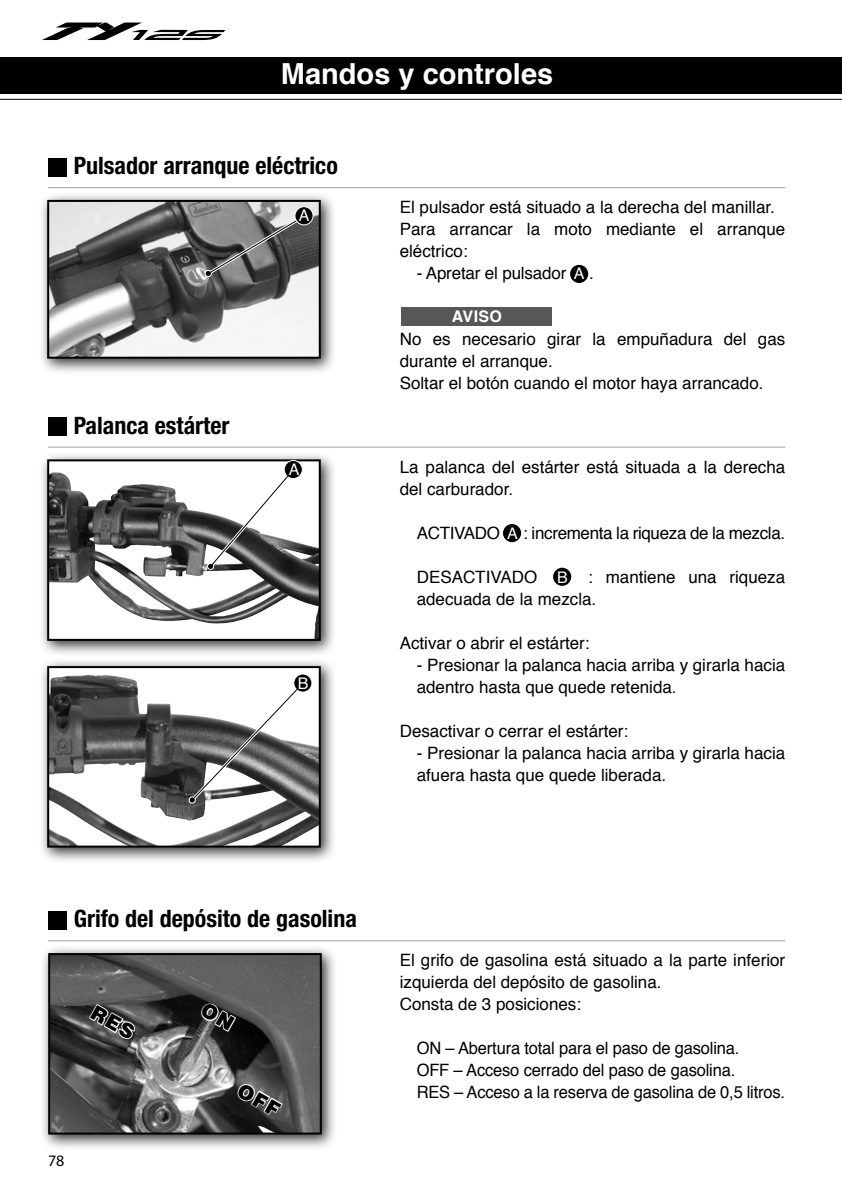
<style>
.page{position:relative;width:842px;height:1191px;background:#fff}
.page>*{position:absolute;margin:0;border:0;box-sizing:border-box;transform-origin:0 0}
.t1{font:700 29px "Helvetica";color:#fff}
.t2{font:700 condensed 24px "Helvetica Neue LT Pro";color:#000}
.t3{font:17px/22px "Helvetica";color:#000}
.t4{font:17px "Helvetica";letter-spacing:-.02em;color:#000}
.t5{font:700 16px "Helvetica";letter-spacing:.02em;color:#fff}
.t6{font:16px "Helvetica";color:#fff}
.t7{font:16px "Myriad Pro";color:#000}
.s1{font-size:16px;color:#fff}
</style>
<div class="page">
<div style="left:0;top:57px;width:842px;height:37px;background:#000"></div>
<hr style="left:0;top:99px;width:842px;height:1px;background:#000">
<svg style="left:42px;top:23px;width:183px;height:17px"></svg>
<hr style="left:48px;top:940px;width:737px;height:1px;background:#9d9d9c">
<hr style="left:48px;top:187px;width:737px;height:1px;background:#9d9d9c">
<hr style="left:48px;top:446px;width:737px;height:1px;background:#9d9d9c">
<div style="left:48px;top:911px;width:18px;height:18px;background:#000"></div>
<div style="left:48px;top:158px;width:18px;height:18px;background:#000"></div>
<div style="left:48px;top:418px;width:18px;height:18px;background:#000"></div>
<div style="left:401px;top:307px;width:151px;height:18px;background:#575756"></div>
<div style="left:39px;top:191px;width:298px;height:184px;background:#000;opacity:.8"></div>
<img style="left:50px;top:203px;width:268px;height:153px">
<div style="left:47px;top:200px;width:274px;height:159px;border:2px solid #000"></div>
<svg style="left:204px;top:212px;width:104px;height:66px;background:#6e6e6d"></svg>
<div style="left:295px;top:207px;width:18px;height:18px;background:#000;border-radius:50%"></div>
<div style="left:294px;top:206px;width:20px;height:19px;border:1px solid #fff;border-radius:50%"></div>
<div style="left:40px;top:944px;width:298px;height:206px;background:#000;opacity:.8"></div>
<img style="left:51px;top:956px;width:268px;height:175px">
<div style="left:48px;top:953px;width:274px;height:181px;border:2px solid #000"></div>
<div style="left:39px;top:657px;width:298px;height:206px;background:#000;opacity:.8"></div>
<div style="left:48px;top:667px;width:272px;height:179px;background:#fff"></div>
<img style="left:50px;top:674px;width:268px;height:170px">
<div style="left:47px;top:666px;width:274px;height:181px;border:2px solid #000"></div>
<div style="left:294px;top:674px;width:18px;height:18px;background:#000;border-radius:50%"></div>
<div style="left:293px;top:673px;width:19px;height:19px;border:1px solid #fff;border-radius:50%"></div>
<svg style="left:188px;top:679px;width:119px;height:125px"></svg>
<div style="left:39px;top:451px;width:298px;height:206px;background:#000;opacity:.8"></div>
<div style="left:48px;top:460px;width:272px;height:180px;background:#fff"></div>
<img style="left:50px;top:472px;width:268px;height:166px">
<div style="left:47px;top:459px;width:274px;height:182px;border:2px solid #000"></div>
<div style="left:284px;top:460px;width:18px;height:18px;background:#000;border-radius:50%"></div>
<div style="left:284px;top:460px;width:19px;height:19px;border:1px solid #fff;border-radius:50%"></div>
<svg style="left:206px;top:466px;width:91px;height:105px"></svg>
<div style="left:570px;top:265px;width:18px;height:18px;background:#000;border-radius:50%"></div>
<div style="left:503px;top:524px;width:18px;height:18px;background:#000;border-radius:50%"></div>
<div style="left:553px;top:567px;width:18px;height:19px;background:#000;border-radius:50%"></div>
<svg style="left:87px;top:1002px;width:50px;height:39px;background:#757574"></svg>
<svg style="left:235px;top:1082px;width:49px;height:34px;background:#6f6f6e"></svg>
<svg style="left:198px;top:1002px;width:40px;height:31px"></svg>
<h1 class="t1" style="left:281px;top:51px;width:274px">Mandos y controles</h1>
<h2 class="t2" style="left:74px;top:151px;width:266px">Pulsador arranque eléctrico</h2>
<p class="t6" style="left:299px;top:203px;width:12px">A</p>
<h2 class="t2" style="left:74px;top:410px;width:157px">Palanca estárter</h2>
<p class="t6" style="left:289px;top:457px;width:12px">A</p>
<p class="t6" style="left:298px;top:671px;width:12px">B</p>
<p class="t3" style="left:400px;top:197px;width:387px">El pulsador está situado a la derecha del manillar.<br>Para arrancar la moto mediante el arranque eléctrico:</p>
<p class="t3" style="left:417px;top:263px;width:179px">- Apretar el pulsador <span class="s1">A</span> .</p>
<p class="t5" style="left:452px;top:304px;width:52px">AVISO</p>
<p class="t3" style="left:400px;top:329px;width:387px">No es necesario girar la empuñadura del gas durante el arranque.<br>Soltar el botón cuando el motor haya arrancado.</p>
<p class="t3" style="left:400px;top:456px;width:387px">La palanca del estárter está situada a la derecha del carburador.</p>
<p class="t4" style="left:417px;top:519px;width:370px">ACTIVADO <span class="s1">A</span> : incrementa la riqueza de la mezcla.</p>
<p class="t3" style="left:417px;top:566px;width:122px">DESACTIVADO</p>
<p class="t3" style="left:417px;top:566px;width:370px;text-indent:172px">: mantiene una riqueza adecuada de la mezcla.</p>
<p class="t3" style="left:400px;top:632px;width:191px">Activar o abrir el estárter:</p>
<p class="t3" style="left:417px;top:654px;width:370px">- Presionar la palanca hacia arriba y girarla hacia adentro hasta que quede retenida.</p>
<p class="t3" style="left:400px;top:720px;width:230px">Desactivar o cerrar el estárter:</p>
<p class="t3" style="left:417px;top:742px;width:370px">- Presionar la palanca hacia arriba y girarla hacia afuera hasta que quede liberada.</p>
<p class="t6" style="left:557px;top:565px;width:12px">B</p>
<h2 class="t2" style="left:74px;top:904px;width:285px">Grifo del depósito de gasolina</h2>
<p class="t7" style="left:48px;top:1150px;width:18px">78</p>
<p class="t3" style="left:400px;top:950px;width:387px">El grifo de gasolina está situado a la parte inferior izquierda del depósito de gasolina.<br>Consta de 3 posiciones:</p>
<p class="t3" style="left:417px;top:1038px;width:370px">ON – Abertura total para el paso de gasolina.<br>OFF – Acceso cerrado del paso de gasolina.<br>RES – Acceso a la reserva de gasolina de 0,5 litros.</p>
</div>
